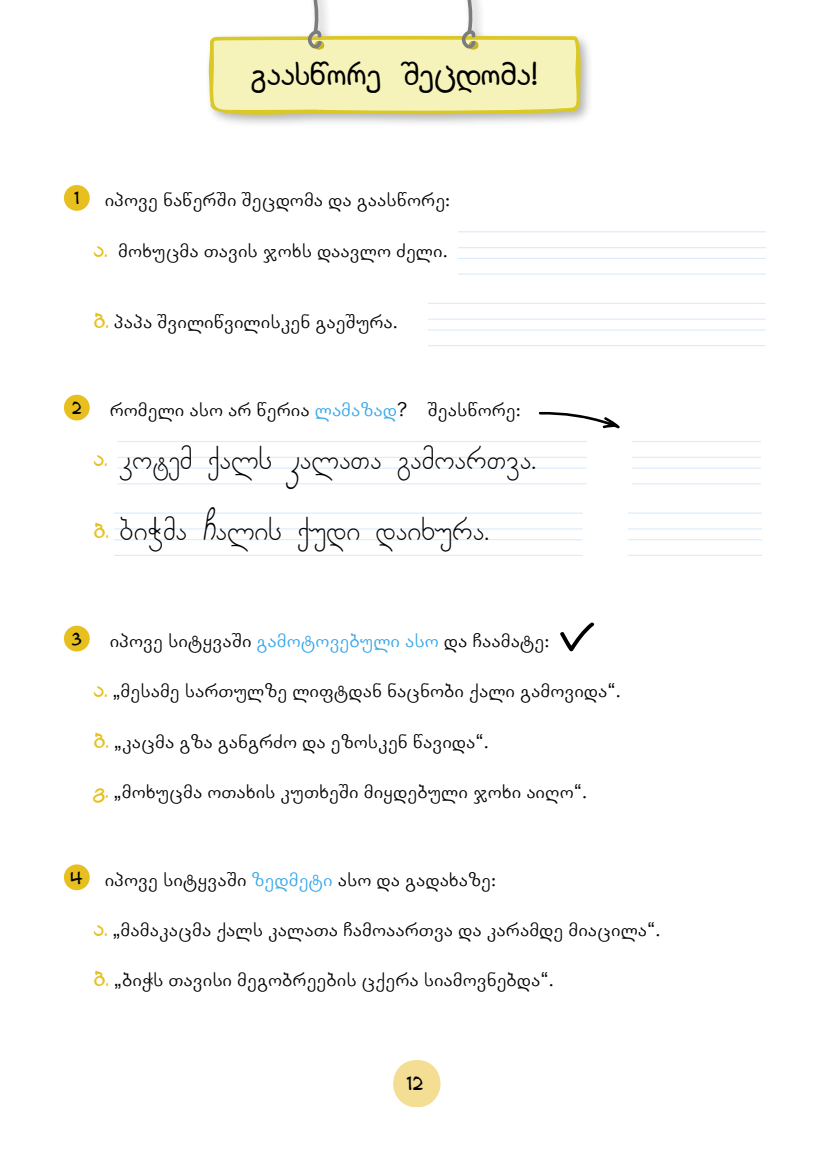
<style>
.page{position:relative;width:830px;height:1149px;background:#fff}
.page>*{position:absolute;margin:0;border:0;box-sizing:border-box;transform-origin:0 0}
.t1{font:39px/71.2px "Bakur";color:#000}
.t2{font:39px "Natia Kvarackhelia";color:#000}
.t3{font:19.5px "Kolhety Normal New";color:#000}
.t4{font:19.5px "Comics GEO";color:#e7c01f}
.t5{font:18px "Comics GEO";color:#000}
.t6{font:16.5px "Comics GEO";color:#000}
.s1{font-family:"Comics GEO";color:#e7c01f}
.s2{color:#36a7e9}
.s3{font-size:54.15px}
.s4{font-size:55.35px}
.s5{font-family:"Comics GEO";font-size:16.5px}
</style>
<div class="page">
<div style="left:64px;top:185px;width:26px;height:26px;background:#e7c01f;border-radius:50%"></div>
<hr style="left:458px;top:231px;width:307px;height:1px;background:#daebfb">
<hr style="left:458px;top:247px;width:307px;height:1px;background:#daebfb">
<hr style="left:457px;top:258px;width:308px;height:1px;background:#daebfb">
<hr style="left:457px;top:273px;width:308px;height:1px;background:#daebfb">
<hr style="left:428px;top:303px;width:337px;height:1px;background:#daebfb">
<hr style="left:428px;top:318px;width:337px;height:2px;background:#daebfb">
<hr style="left:428px;top:329px;width:337px;height:1px;background:#daebfb">
<hr style="left:428px;top:345px;width:337px;height:1px;background:#daebfb">
<div style="left:64px;top:394px;width:26px;height:26px;background:#e7c01f;border-radius:50%"></div>
<hr style="left:118px;top:441px;width:469px;height:1px;background:#daebfb">
<hr style="left:118px;top:456px;width:469px;height:2px;background:#daebfb">
<hr style="left:117px;top:467px;width:469px;height:1px;background:#daebfb">
<hr style="left:117px;top:483px;width:469px;height:1px;background:#daebfb">
<hr style="left:632px;top:441px;width:128px;height:1px;background:#daebfb">
<hr style="left:632px;top:456px;width:128px;height:2px;background:#daebfb">
<hr style="left:632px;top:467px;width:128px;height:1px;background:#daebfb">
<hr style="left:632px;top:483px;width:128px;height:1px;background:#daebfb">
<hr style="left:114px;top:512px;width:468px;height:1px;background:#daebfb">
<hr style="left:114px;top:528px;width:468px;height:1px;background:#daebfb">
<hr style="left:114px;top:539px;width:468px;height:1px;background:#daebfb">
<hr style="left:114px;top:554px;width:468px;height:1px;background:#daebfb">
<hr style="left:627px;top:512px;width:134px;height:1px;background:#daebfb">
<hr style="left:627px;top:528px;width:134px;height:1px;background:#daebfb">
<hr style="left:627px;top:539px;width:134px;height:1px;background:#daebfb">
<hr style="left:627px;top:554px;width:134px;height:1px;background:#daebfb">
<div style="left:64px;top:625px;width:26px;height:26px;background:#e7c01f;border-radius:50%"></div>
<div style="left:64px;top:864px;width:26px;height:25px;background:#e7c01f;border-radius:50%"></div>
<svg style="left:538px;top:411px;width:82px;height:17px"></svg>
<svg style="left:560px;top:622px;width:35px;height:29px"></svg>
<div style="left:204px;top:0;width:389px;height:128px;background:#000;opacity:.3"></div>
<svg style="left:206px;top:0;width:374px;height:121px"></svg>
<div style="left:396px;top:1059px;width:44px;height:47px;background:#f3de94;border-radius:50%"></div>
<div style="left:393px;top:1059px;width:43px;height:47px;background:#f3de94;border-radius:50%"></div>
<h1 class="t2" style="left:251px;top:61px;width:289px">GAASWORE SECDOMA!</h1>
<p class="t6" style="left:74px;top:190px;width:7px">1</p>
<p class="t3" style="left:105px;top:192px;width:347px">IPOVE NAWERSI SECDOMA DA GAASWORE:</p>
<p class="t3" style="left:94px;top:242px;width:355px"><span class="s1">a.</span> MOXUCMA TAVIS JOXS DAAVLO ZELI.</p>
<p class="t3" style="left:94px;top:314px;width:306px"><span class="s1">b.</span> PAPA SVILIWVILISKEN GAESURA.</p>
<p class="t6" style="left:71px;top:400px;width:12px">2</p>
<p class="t3" style="left:110px;top:402px;width:412px">ROMELI ASO AR WERIA <span class="s2">LAMAZAD</span>? SEASWORE:</p>
<p class="t4" style="left:94px;top:450px;width:15px">a.</p>
<h1 class="t1" style="left:119px;top:426px;width:418px">kotem qals <span class="s3">k</span>alaTa gamoarTva. biWma <span class="s4">C</span>alis qudi daixura.</h1>
<p class="t4" style="left:94px;top:521px;width:17px">b.</p>
<p class="t6" style="left:71px;top:631px;width:12px">3</p>
<p class="t3" style="left:110px;top:632px;width:441px">IPOVE SITYVASI <span class="s2">GAMOTOVEBULI ASO</span> DA CAAMATE:</p>
<p class="t3" style="left:94px;top:683px;width:528px"><span class="s1">a.</span> `MESAME SARTULZE LIFTDAN NACNOBI QALI GAMOVIDA~.</p>
<p class="t3" style="left:94px;top:733px;width:396px"><span class="s1">b.</span> `KACMA GZA GANGRZO DA EZOSKEN WAVIDA~.</p>
<p class="t3" style="left:94px;top:783px;width:494px"><span class="s1">g.</span> `MOXUCMA OTAXIS KUTXESI MIYDEBULI JOXI AIRO~.</p>
<p class="t3" style="left:70px;top:871px;width:427px"><span class="s5">4</span> IPOVE SITYVASI <span class="s2">ZEDMETI</span> ASO DA GADAXAZE:</p>
<p class="t3" style="left:94px;top:921px;width:568px"><span class="s1">a.</span> `MAMAKACMA QALS KALATA CAMOAARTVA DA KARAMDE MIACILA~.</p>
<p class="t3" style="left:94px;top:971px;width:461px"><span class="s1">b.</span> `BIWS TAVISI MEGOBREEBIS CQERA SIAMOVNEBDA~.</p>
<p class="t5" style="left:409px;top:1073px;width:19px">12</p>
</div>
